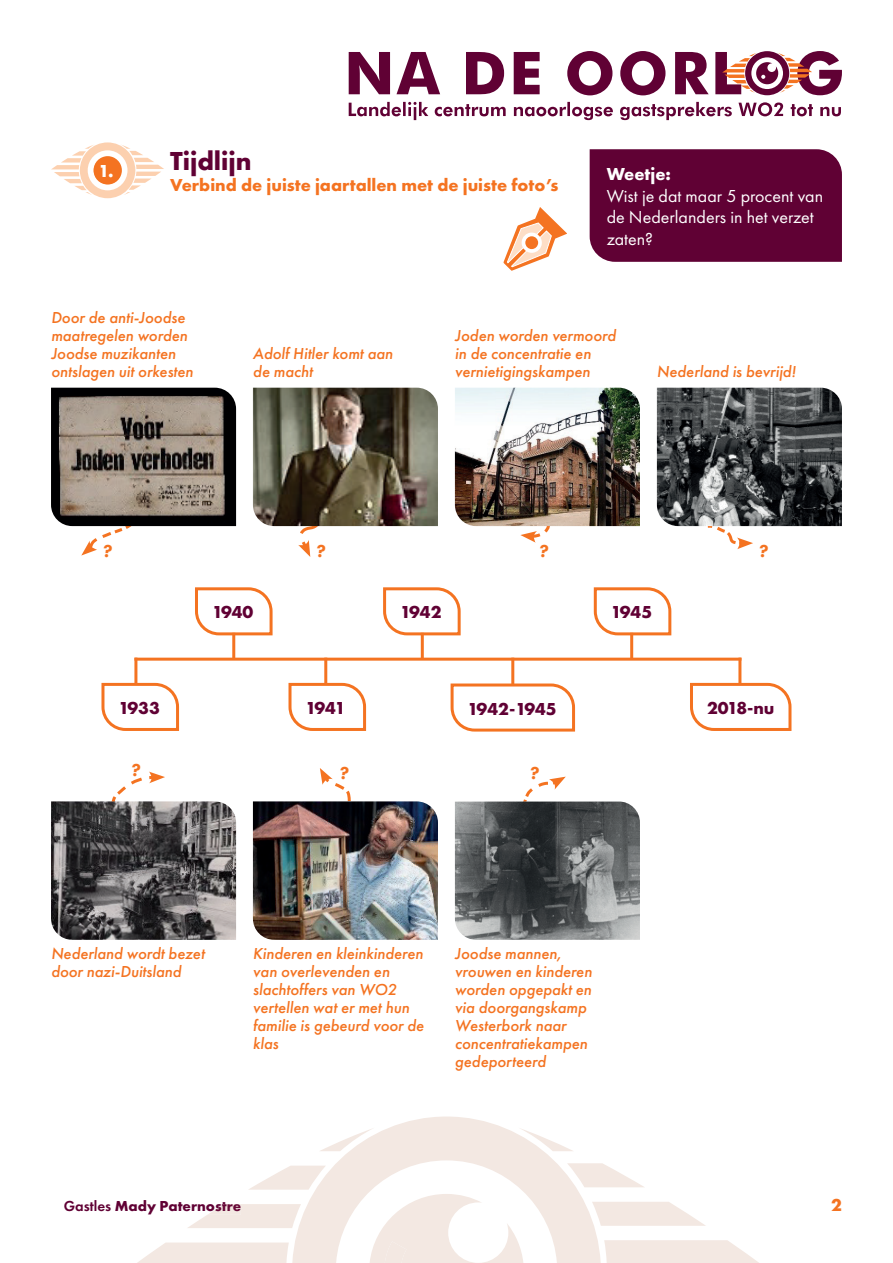
<style>
.page{position:relative;width:893px;height:1263px;background:#fff}
.page>*{position:absolute;margin:0;border:0;box-sizing:border-box;transform-origin:0 0}
.t1{font:700 27px "Futura PT";color:#600134}
.t2{font:18px/21.6px "Futura PT";color:#fff}
.t3{font:700 18px "Futura PT";color:#f47321}
.t4{font:700 18px "Futura PT";color:#600134}
.t5{font:italic 800 18px "Futura PT";color:#f47321}
.t6{font:700 18px "Futura PT";color:#fff}
.t7{font:italic 500 16.5px/18px "Futura PT";color:#f47321}
.t8{font:700 15px "Futura PT";color:#600134}
.s1{font-weight:600}
</style>
<div class="page">
<svg style="left:349px;top:102px;width:492px;height:18px"></svg>
<svg style="left:349px;top:51px;width:493px;height:44px"></svg>
<svg style="left:604px;top:1240px;width:155px;height:23px;background:#f4eae5"></svg>
<svg style="left:601px;top:1202px;width:105px;height:24px"></svg>
<svg style="left:601px;top:1163px;width:43px;height:24px"></svg>
<svg style="left:292px;top:1116px;width:309px;height:147px;fill:#f3e8e2"></svg>
<svg style="left:518px;top:1128px;width:56px;height:23px"></svg>
<svg style="left:370px;top:1194px;width:153px;height:69px"></svg>
<svg style="left:319px;top:1128px;width:56px;height:23px"></svg>
<svg style="left:249px;top:1165px;width:77px;height:25px"></svg>
<svg style="left:188px;top:1204px;width:113px;height:24px"></svg>
<svg style="left:137px;top:1242px;width:152px;height:21px;background:#f4eae5"></svg>
<svg style="left:523px;top:777px;width:43px;height:24px"></svg>
<svg style="left:320px;top:768px;width:31px;height:33px"></svg>
<svg style="left:111px;top:772px;width:54px;height:29px"></svg>
<svg style="left:81px;top:526px;width:58px;height:29px"></svg>
<svg style="left:298px;top:526px;width:112px;height:31px"></svg>
<svg style="left:520px;top:526px;width:30px;height:17px"></svg>
<svg style="left:707px;top:526px;width:46px;height:23px"></svg>
<svg style="left:51px;top:142px;width:113px;height:56px"></svg>
<div style="left:94px;top:156px;width:28px;height:28px;background:#f47321;border-radius:50%"></div>
<img style="left:51px;top:388px;width:185px;height:138px">
<img style="left:51px;top:801px;width:185px;height:139px">
<img style="left:253px;top:388px;width:185px;height:138px">
<img style="left:253px;top:801px;width:185px;height:139px">
<img style="left:455px;top:388px;width:185px;height:138px">
<img style="left:455px;top:801px;width:185px;height:139px">
<img style="left:657px;top:388px;width:185px;height:138px">
<svg style="left:101px;top:681px;width:79px;height:50px"></svg>
<svg style="left:690px;top:681px;width:102px;height:50px"></svg>
<svg style="left:288px;top:681px;width:79px;height:50px"></svg>
<svg style="left:450px;top:682px;width:126px;height:50px"></svg>
<svg style="left:195px;top:587px;width:78px;height:50px"></svg>
<svg style="left:383px;top:587px;width:78px;height:50px"></svg>
<svg style="left:593px;top:587px;width:79px;height:50px"></svg>
<hr style="left:134px;top:658px;width:607px;height:3px;background:#f47321">
<hr style="left:134px;top:658px;width:3px;height:26px;background:#f47321">
<hr style="left:324px;top:658px;width:3px;height:26px;background:#f47321">
<hr style="left:511px;top:658px;width:3px;height:26px;background:#f47321">
<hr style="left:738px;top:658px;width:3px;height:26px;background:#f47321">
<hr style="left:232px;top:633px;width:3px;height:26px;background:#f47321">
<hr style="left:421px;top:633px;width:3px;height:26px;background:#f47321">
<hr style="left:630px;top:633px;width:3px;height:26px;background:#f47321">
<svg style="left:503px;top:207px;width:64px;height:64px"></svg>
<div style="left:522px;top:233px;width:20px;height:20px;background:#fff;border-radius:50%"></div>
<div style="left:525px;top:236px;width:13px;height:13px;background:#f47321;border-radius:50%"></div>
<div style="left:590px;top:149px;width:252px;height:113px;background:#600134"></div>
<h1 class="t1" style="left:98px;top:143px;width:155px"><sub>1.</sub> Tijdlijn</h1>
<p class="t3" style="left:170px;top:174px;width:390px">Verbind de juiste jaartallen met de juiste foto’s</p>
<p class="t6" style="left:607px;top:162px;width:66px">Weetje:</p>
<p class="t2" style="left:607px;top:185px;width:218px">Wist je dat maar 5 procent van de Nederlanders in het verzet zaten?</p>
<p class="t7" style="left:51px;top:309px;width:144px">Door de anti-Joodse maatregelen worden<br>Joodse muzikanten ontslagen uit orkesten</p>
<p class="t7" style="left:253px;top:345px;width:141px">Adolf Hitler komt aan de macht</p>
<p class="t7" style="left:455px;top:327px;width:162px">Joden worden vermoord in de concentratie en vernietigingskampen</p>
<p class="t7" style="left:657px;top:363px;width:140px">Nederland is bevrijd!</p>
<p class="t5" style="left:102px;top:540px;width:11px">?</p>
<p class="t5" style="left:316px;top:540px;width:11px">?</p>
<p class="t5" style="left:539px;top:540px;width:11px">?</p>
<p class="t5" style="left:758px;top:540px;width:11px">?</p>
<p class="t4" style="left:212px;top:601px;width:43px">1940</p>
<p class="t4" style="left:400px;top:601px;width:43px">1942</p>
<p class="t4" style="left:611px;top:601px;width:43px">1945</p>
<p class="t4" style="left:118px;top:696px;width:43px">1933</p>
<p class="t4" style="left:305px;top:696px;width:42px">1941</p>
<p class="t4" style="left:468px;top:697px;width:91px">1942-1945</p>
<p class="t4" style="left:707px;top:696px;width:69px">2018-nu</p>
<p class="t5" style="left:131px;top:758px;width:11px">?</p>
<p class="t5" style="left:339px;top:762px;width:11px">?</p>
<p class="t5" style="left:529px;top:762px;width:11px">?</p>
<p class="t7" style="left:51px;top:944px;width:155px">Nederland wordt bezet door nazi-Duitsland</p>
<p class="t7" style="left:253px;top:944px;width:173px">Kinderen en kleinkinderen van overlevenden en slachtoffers van WO2 vertellen wat er met hun familie is gebeurd voor de klas</p>
<p class="t7" style="left:455px;top:944px;width:139px">Joodse mannen, vrouwen en kinderen worden opgepakt en via doorgangskamp<br>Westerbork naar concentratiekampen gedeporteerd</p>
<p class="t8" style="left:64px;top:1197px;width:179px"><span class="s1">Gastles</span> Mady Paternostre</p>
<p class="t3" style="left:831px;top:1193px;width:12px">2</p>
</div>
